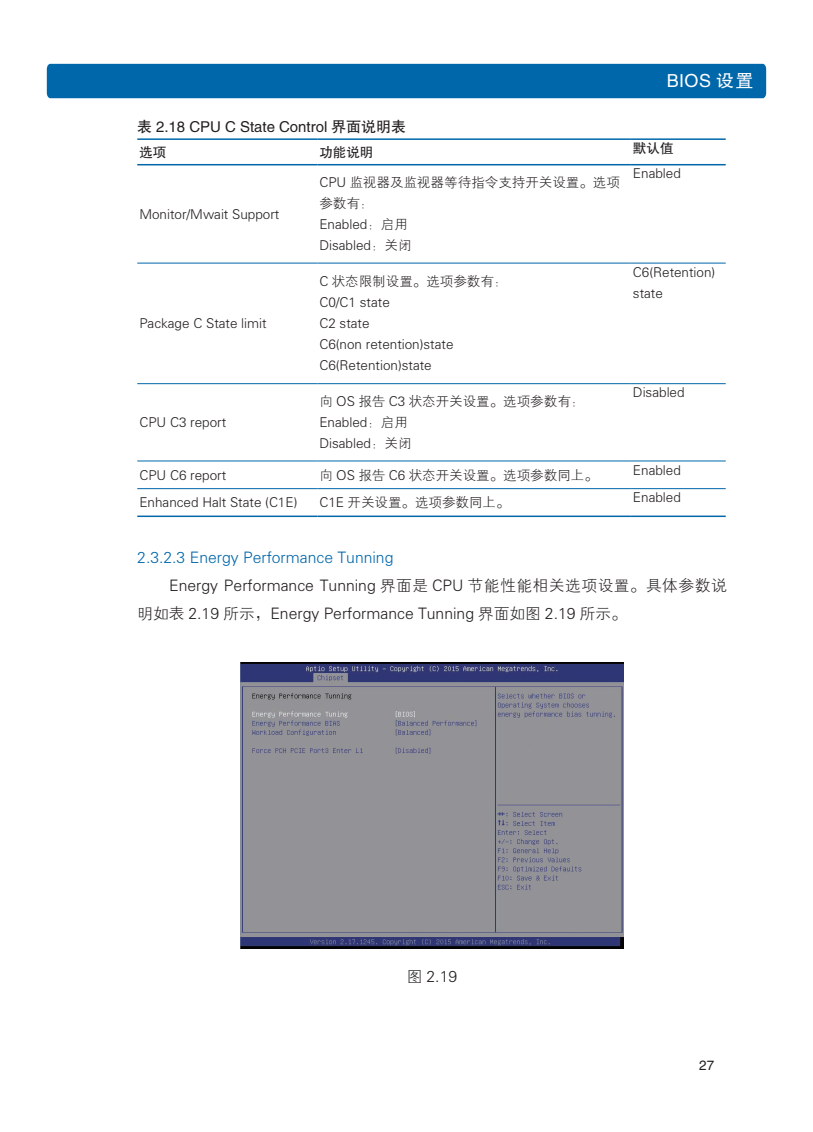
<style>
.page{position:relative;width:813px;height:1132px;background:#fff}
.page>*{position:absolute;margin:0;border:0;box-sizing:border-box;transform-origin:0 0}
.t1{font:18px "FZHTJW GB1 0";letter-spacing:.025em;color:#fff}
.t2{font:15.75px/27.9px "FZXH1 JW GB1 0";color:#231f20}
.t3{font:15.75px "FZXH1 JW GB1 0";color:#0067aa}
.t4{font:15px "FZHTJW GB1 0";color:#231f20}
.t5{font:13.5px/21px "FZXH1 JW GB1 0";color:#231f20}
.t6{font:13.5px "FZHTJW GB1 0";color:#231f20}
</style>
<div class="page">
<div style="left:47px;top:64px;width:718px;height:34px;background:#0067aa"></div>
<hr style="left:137px;top:262px;width:180px;height:1px;background:#0067aa">
<hr style="left:317px;top:262px;width:313px;height:1px;background:#0067aa">
<hr style="left:630px;top:262px;width:95px;height:1px;background:#0067aa">
<hr style="left:137px;top:383px;width:180px;height:1px;background:#0067aa">
<hr style="left:317px;top:383px;width:313px;height:1px;background:#0067aa">
<hr style="left:630px;top:383px;width:95px;height:1px;background:#0067aa">
<hr style="left:137px;top:460px;width:180px;height:1px;background:#0067aa">
<hr style="left:317px;top:460px;width:313px;height:1px;background:#0067aa">
<hr style="left:630px;top:460px;width:95px;height:1px;background:#0067aa">
<hr style="left:137px;top:488px;width:180px;height:1px;background:#0067aa">
<hr style="left:317px;top:488px;width:313px;height:1px;background:#0067aa">
<hr style="left:630px;top:488px;width:95px;height:1px;background:#0067aa">
<hr style="left:137px;top:515px;width:180px;height:2px;background:#0067aa">
<hr style="left:317px;top:515px;width:313px;height:2px;background:#0067aa">
<hr style="left:630px;top:515px;width:95px;height:2px;background:#0067aa">
<hr style="left:137px;top:138px;width:180px;height:2px;background:#0067aa">
<hr style="left:317px;top:138px;width:313px;height:2px;background:#0067aa">
<hr style="left:630px;top:138px;width:95px;height:2px;background:#0067aa">
<hr style="left:137px;top:164px;width:180px;height:1px;background:#0067aa">
<hr style="left:317px;top:164px;width:313px;height:1px;background:#0067aa">
<hr style="left:630px;top:164px;width:95px;height:1px;background:#0067aa">
<img style="left:241px;top:662px;width:382px;height:286px">
<h1 class="t1" style="left:666px;top:71px;width:88px">BIOS 设置</h1>
<p class="t4" style="left:137px;top:118px;width:270px">表 2.18 CPU C State Control 界面说明表</p>
<p class="t6" style="left:139px;top:145px;width:28px">选项</p>
<p class="t6" style="left:319px;top:145px;width:55px">功能说明</p>
<p class="t6" style="left:632px;top:141px;width:42px">默认值</p>
<p class="t5" style="left:139px;top:204px;width:141px">Monitor/Mwait Support</p>
<p class="t5" style="left:139px;top:313px;width:129px">Package C State limit</p>
<p class="t5" style="left:139px;top:412px;width:88px">CPU C3 report</p>
<p class="t5" style="left:319px;top:172px;width:302px">CPU 监视器及监视器等待指令支持开关设置。选项参数有：<br>Enabled：启用<br>Disabled：关闭</p>
<p class="t5" style="left:632px;top:164px;width:49px">Enabled</p>
<p class="t5" style="left:319px;top:271px;width:189px">C 状态限制设置。选项参数有：<br>C0/C1 state<br>C2 state<br>C6(non retention)state<br>C6(Retention)state</p>
<p class="t5" style="left:632px;top:262px;width:84px">C6(Retention) state</p>
<p class="t5" style="left:319px;top:391px;width:266px">向 OS 报告 C3 状态开关设置。选项参数有：<br>Enabled：启用<br>Disabled：关闭</p>
<p class="t5" style="left:632px;top:382px;width:53px">Disabled</p>
<p class="t5" style="left:139px;top:465px;width:88px">CPU C6 report</p>
<p class="t5" style="left:319px;top:465px;width:280px">向 OS 报告 C6 状态开关设置。选项参数同上。</p>
<p class="t5" style="left:632px;top:460px;width:49px">Enabled</p>
<p class="t5" style="left:139px;top:492px;width:159px">Enhanced Halt State (C1E)</p>
<p class="t5" style="left:319px;top:492px;width:192px">C1E 开关设置。选项参数同上。</p>
<p class="t5" style="left:632px;top:487px;width:49px">Enabled</p>
<p class="t3" style="left:137px;top:548px;width:257px">2.3.2.3 Energy Performance Tunning</p>
<p class="t2" style="left:137px;top:571px;width:590px;text-indent:32px">Energy Performance Tunning 界面是 CPU 节能性能相关选项设置。具体参数说明如表 2.19 所示，Energy Performance Tunning 界面如图 2.19 所示。</p>
<p class="t2" style="left:406px;top:962px;width:52px">图 2.19</p>
<p class="t6" style="left:698px;top:1057px;width:16px">27</p>
</div>
